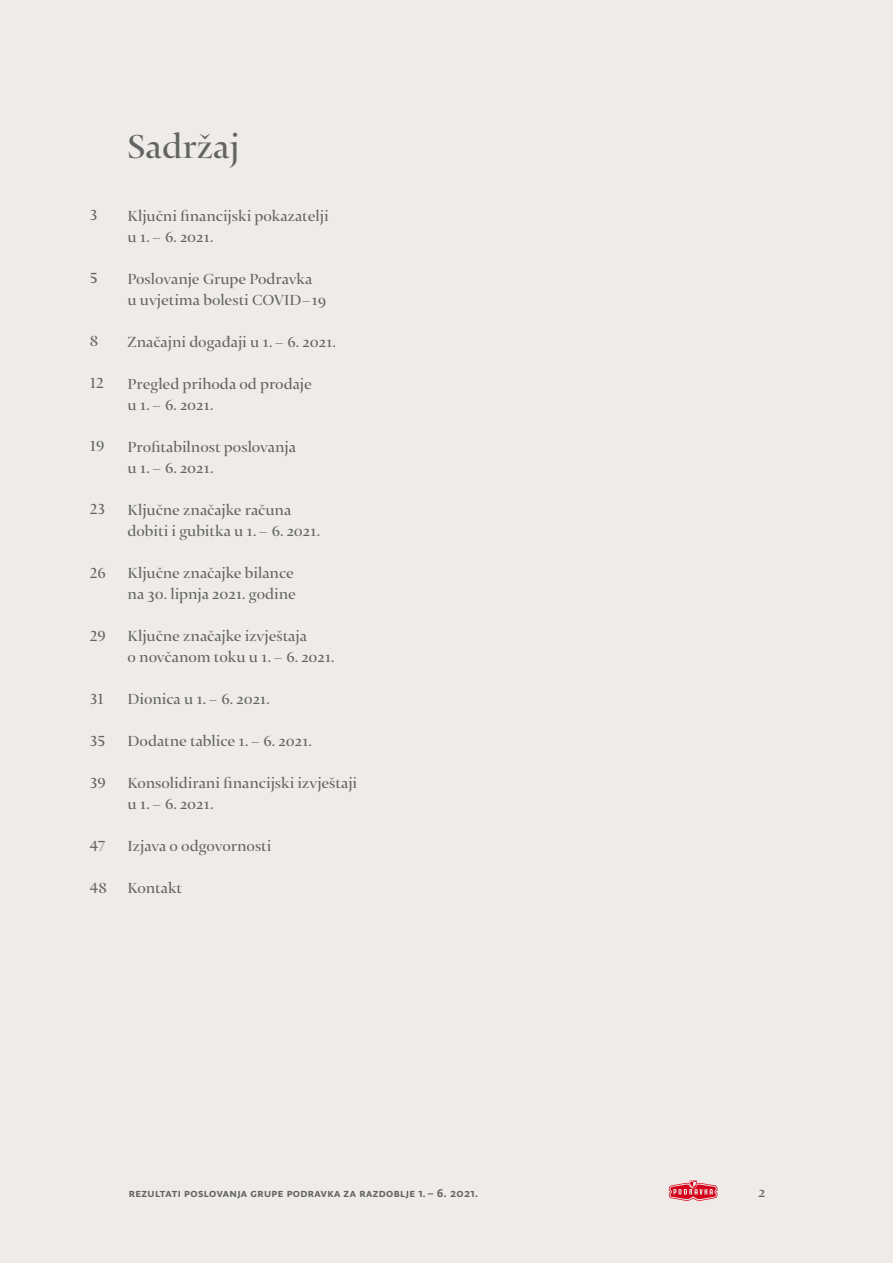
<style>
.page{position:relative;width:893px;height:1263px;background:#eeebe8}
.page>*{position:absolute;margin:0;border:0;box-sizing:border-box;transform-origin:0 0}
.t1{font:37.5px "Thema";color:#626463}
.t2{font:16.5px/21px "Thema";color:#626463}
.t3{font:500 12px "Typonine Sans";letter-spacing:.03em;color:#626463}
</style>
<div class="page">
<svg style="left:669px;top:1180px;width:48px;height:21px"></svg>
<p class="t2" style="left:90px;top:206px;width:9px">3</p>
<p class="t2" style="left:90px;top:269px;width:9px">5</p>
<p class="t2" style="left:90px;top:332px;width:10px">8</p>
<p class="t2" style="left:90px;top:374px;width:15px">12</p>
<p class="t2" style="left:90px;top:437px;width:16px">19</p>
<p class="t2" style="left:90px;top:500px;width:17px">23</p>
<p class="t2" style="left:90px;top:563px;width:17px">26</p>
<p class="t2" style="left:90px;top:626px;width:17px">29</p>
<p class="t2" style="left:90px;top:689px;width:15px">31</p>
<p class="t2" style="left:90px;top:731px;width:17px">35</p>
<p class="t2" style="left:90px;top:773px;width:17px">39</p>
<p class="t2" style="left:90px;top:836px;width:17px">47</p>
<p class="t2" style="left:90px;top:878px;width:18px">48</p>
<h1 class="t1" style="left:128px;top:125px;width:113px">Sadržaj</h1>
<p class="t2" style="left:128px;top:206px;width:203px">Ključni financijski pokazatelji u 1. – 6. 2021.</p>
<p class="t2" style="left:128px;top:269px;width:200px">Poslovanje Grupe Podravka<br>u uvjetima bolesti COVID–19</p>
<p class="t2" style="left:128px;top:332px;width:210px">Značajni događaji u 1. – 6. 2021.</p>
<p class="t2" style="left:128px;top:374px;width:186px">Pregled prihoda od prodaje u 1. – 6. 2021.</p>
<p class="t2" style="left:128px;top:437px;width:170px">Profitabilnost poslovanja u 1. – 6. 2021.</p>
<p class="t2" style="left:128px;top:500px;width:194px">Ključne značajke računa dobiti i gubitka u 1. – 6. 2021.</p>
<p class="t2" style="left:128px;top:563px;width:170px">Ključne značajke bilance na 30. lipnja 2021. godine</p>
<p class="t2" style="left:128px;top:626px;width:209px">Ključne značajke izvještaja<br>o novčanom toku u 1. – 6. 2021.</p>
<p class="t2" style="left:128px;top:689px;width:144px">Dionica u 1. – 6. 2021.</p>
<p class="t2" style="left:128px;top:731px;width:186px">Dodatne tablice 1. – 6. 2021.</p>
<p class="t2" style="left:128px;top:773px;width:231px">Konsolidirani financijski izvještaji u 1. – 6. 2021.</p>
<p class="t2" style="left:128px;top:836px;width:145px">Izjava o odgovornosti</p>
<p class="t2" style="left:128px;top:878px;width:56px">Kontakt</p>
<p class="t3" style="left:129px;top:1186px;width:351px">rezultati poslovanja grupe podravka za razdoblje 1.– 6. 2021.</p>
<p class="t2" style="left:758px;top:1183px;width:9px">2</p>
</div>
